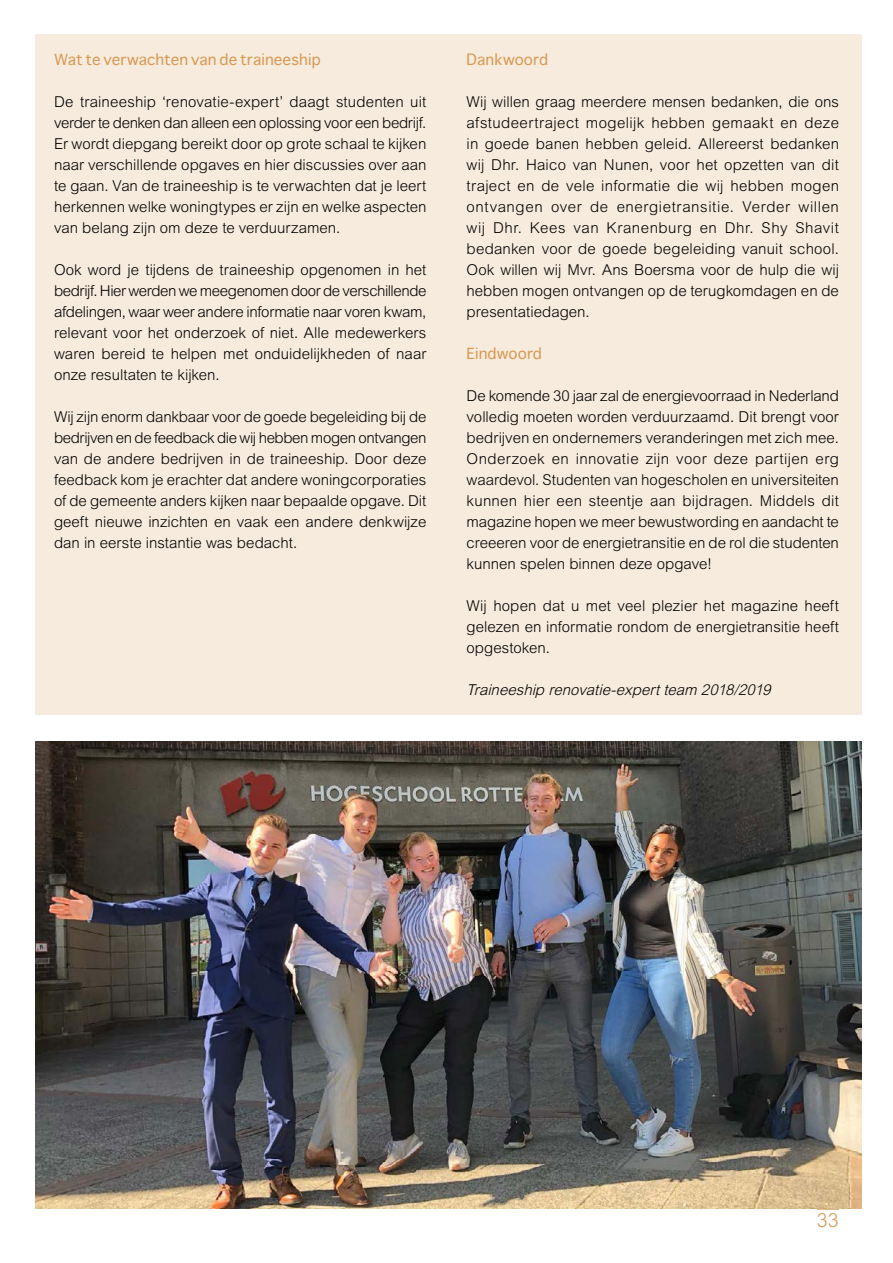
<style>
.page{position:relative;width:893px;height:1263px;background:#fff}
.page>*{position:absolute;margin:0;border:0;box-sizing:border-box;transform-origin:0 0}
.t1{font:300 19.5px "Arial MT Std";color:#d79953}
.t2{font:300 15px/21px "Arial MT Std";color:#000;text-align:justify}
.t3{font:15px "Sathu";letter-spacing:.01em;color:#d79953}
.t4{font:italic 300 15px "Arial MT Std";color:#000}
</style>
<div class="page">
<hr style="left:0;top:34px;width:1px;height:550px;background:#9abc9d">
<svg style="left:817px;top:1209px;width:22px;height:1px"></svg>
<img style="left:35px;top:741px;width:826px;height:468px">
<div style="left:35px;top:34px;width:826px;height:680px;background:#f7ebdd"></div>
<p class="t3" style="left:54px;top:47px;width:268px">Wat te verwachten van de traineeship</p>
<p class="t2" style="left:54px;top:92px;width:374px">De traineeship ‘renovatie-expert’ daagt studenten uit verder te denken dan alleen een oplossing voor een bedrijf.<br>Er wordt diepgang bereikt door op grote schaal te kijken naar verschillende opgaves en hier discussies over aan te gaan. Van de traineeship is te verwachten dat je leert herkennen welke woningtypes er zijn en welke aspecten van belang zijn om deze te verduurzamen.</p>
<p class="t2" style="left:54px;top:260px;width:374px">Ook word je tijdens de traineeship opgenomen in het bedrijf. Hier werden we meegenomen door de verschillende afdelingen, waar weer andere informatie naar voren kwam, relevant voor het onderzoek of niet. Alle medewerkers waren bereid te helpen met onduidelijkheden of naar onze resultaten te kijken.</p>
<p class="t2" style="left:54px;top:407px;width:374px">Wij zijn enorm dankbaar voor de goede begeleiding bij de bedrijven en de feedback die wij hebben mogen ontvangen van de andere bedrijven in de traineeship. Door deze feedback kom je erachter dat andere woningcorporaties of de gemeente anders kijken naar bepaalde opgave. Dit geeft nieuwe inzichten en vaak een andere denkwijze dan in eerste instantie was bedacht.</p>
<p class="t3" style="left:467px;top:47px;width:83px">Dankwoord</p>
<p class="t2" style="left:467px;top:92px;width:374px">Wij willen graag meerdere mensen bedanken, die ons afstudeertraject mogelijk hebben gemaakt en deze in goede banen hebben geleid. Allereerst bedanken wij Dhr. Haico van Nunen, voor het opzetten van dit traject en de vele informatie die wij hebben mogen ontvangen over de energietransitie. Verder willen wij Dhr. Kees van Kranenburg en Dhr. Shy Shavit bedanken voor de goede begeleiding vanuit school.<br>Ook willen wij Mvr. Ans Boersma voor de hulp die wij hebben mogen ontvangen op de terugkomdagen en de presentatiedagen.</p>
<p class="t3" style="left:467px;top:341px;width:77px">Eindwoord</p>
<p class="t2" style="left:467px;top:386px;width:374px">De komende 30 jaar zal de energievoorraad in Nederland volledig moeten worden verduurzaamd. Dit brengt voor bedrijven en ondernemers veranderingen met zich mee.<br>Onderzoek en innovatie zijn voor deze partijen erg waardevol. Studenten van hogescholen en universiteiten kunnen hier een steentje aan bijdragen. Middels dit magazine hopen we meer bewustwording en aandacht te creeeren voor de energietransitie en de rol die studenten kunnen spelen binnen deze opgave!</p>
<p class="t2" style="left:467px;top:596px;width:374px">Wij hopen dat u met veel plezier het magazine heeft gelezen en informatie rondom de energietransitie heeft opgestoken.</p>
<p class="t4" style="left:467px;top:682px;width:309px">Traineeship renovatie-expertteam 2018/2019</p>
<h1 class="t1" style="left:817px;top:1208px;width:23px">33</h1>
</div>
